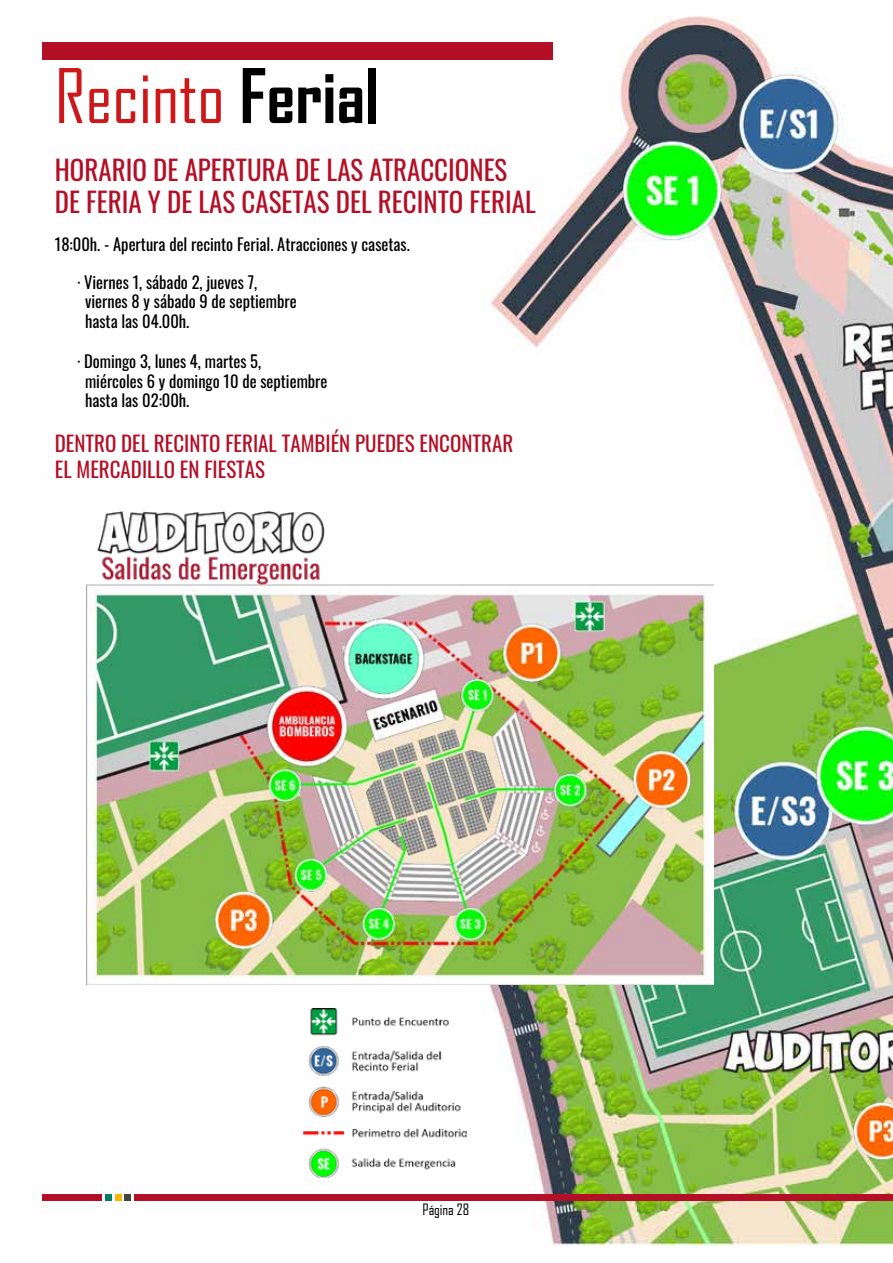
<style>
.page{position:relative;width:893px;height:1263px;background:#fff}
.page>*{position:absolute;margin:0;border:0;box-sizing:border-box;transform-origin:0 0}
.t1{font:72px "Agency FB";color:#cd1719}
.t2{font:27px/32.4px "Oswald";color:#b30f26}
.t3{font:21px/25.2px "Oswald";color:#b30f26}
.t4{font:16.5px/19.8px "Oswald";color:#000}
.t5{font:15px "Agency FB";color:#000}
.s1{font-weight:700;color:#000}
</style>
<div class="page">
<img style="left:42px;top:16px;width:851px;height:1230px">
<div style="left:43px;top:43px;width:510px;height:17px;background:#b30f26"></div>
<div style="left:43px;top:1194px;width:59px;height:6px;background:#b30f26"></div>
<div style="left:105px;top:1194px;width:7px;height:6px;background:#007f69"></div>
<svg style="left:115px;top:1194px;width:6px;height:6px"></svg>
<div style="left:124px;top:1194px;width:7px;height:6px;background:#444340"></div>
<div style="left:134px;top:1194px;width:759px;height:6px;background:#b30f26"></div>
<img style="left:86px;top:512px;width:627px;height:472px">
<img style="left:303px;top:1009px;width:163px;height:168px">
<h1 class="t1" style="left:55px;top:52px;width:326px">Recinto <span class="s1">Ferial</span></h1>
<h2 class="t2" style="left:55px;top:151px;width:483px">HORARIO DE APERTURA DE LAS ATRACCIONES<br>DE FERIA Y DE LAS CASETAS DEL RECINTO FERIAL</h2>
<p class="t4" style="left:55px;top:233px;width:356px">18:00h. - Apertura del recinto Ferial. Atracciones y casetas.</p>
<p class="t4" style="left:85px;top:270px;width:213px;text-indent:-8px">· Viernes 1, sábado 2, jueves 7, viernes 8 y sábado 9 de septiembre hasta las 04.00h.</p>
<p class="t4" style="left:85px;top:350px;width:244px;text-indent:-8px">· Domingo 3, lunes 4, martes 5,<br>miércoles 6 y domingo 10 de septiembre hasta las 02:00h.</p>
<p class="t3" style="left:55px;top:429px;width:460px">DENTRO DEL RECINTO FERIAL TAMBIÉN PUEDES ENCONTRAR<br>EL MERCADILLO EN FIESTAS</p>
<p class="t5" style="left:422px;top:1200px;width:48px">Página 28</p>
</div>
